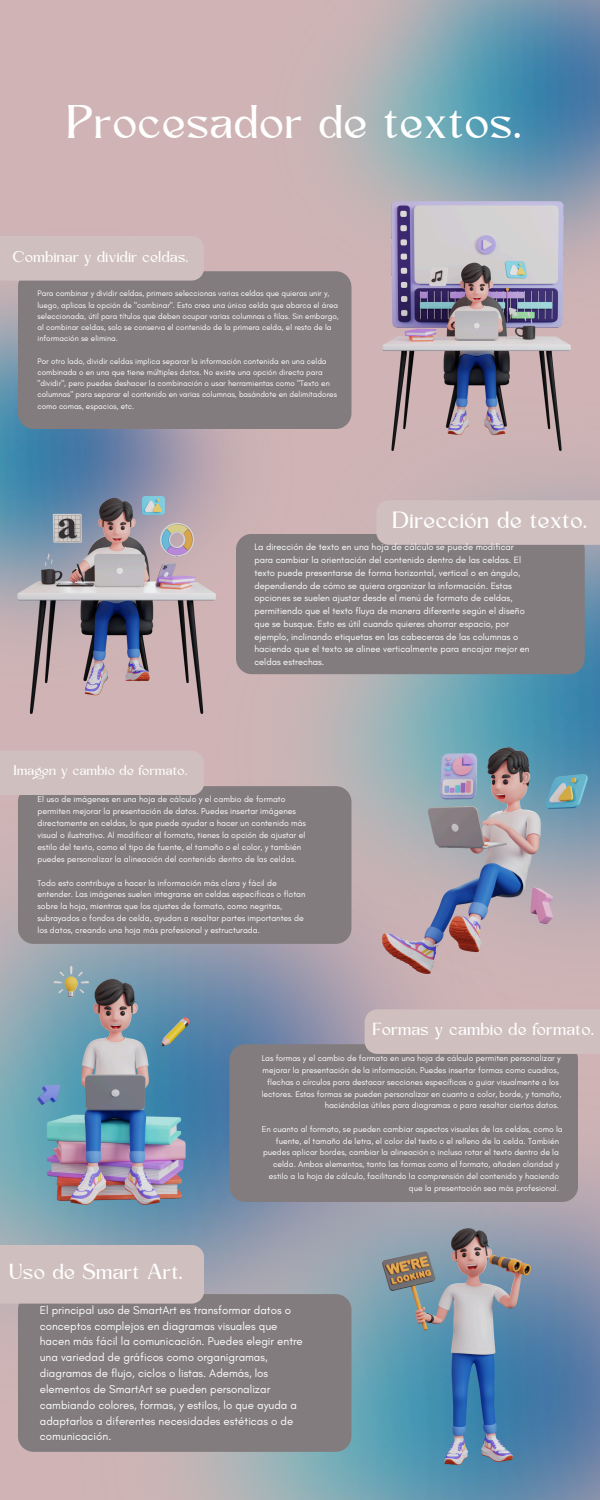
<style>
.page{position:relative;width:600px;height:1500px;background:#d0b4b5}
.page>*{position:absolute;margin:0;border:0;box-sizing:border-box;transform-origin:0 0}
.t1{font:44px "Kingred Serif";color:#fff}
.t2{font:22px "Kingred Serif";color:#fff}
.t3{font:20.3px "Kingred Serif";color:#fff}
.t4{font:16.3px "Kingred Serif";color:#fff}
.t5{font:14.5px "Kingred Serif";color:#fff}
.t6{font:12.9px "Kingred Serif";color:#fff}
.t7{font:11.5px/15.8px "Glacial Indifference";color:#fff}
.t8{font:9.4px/12.8px "Glacial Indifference";color:#fff}
.t9{font:8.7px/12px "Glacial Indifference";color:#fff}
.t10{font:8.5px/11.7px "Glacial Indifference";color:#fff;text-align:right}
.t11{font:8.1px/11.2px "Glacial Indifference";color:#fff}
</style>
<div class="page">
<img style="left:325px;top:0;width:275px;height:326px">
<img style="left:0;top:281px;width:215px;height:351px">
<img style="left:0;top:796px;width:365px;height:646px">
<img style="left:79px;top:1069px;width:521px;height:431px">
<img style="left:215px;top:398px;width:385px;height:612px">
<img style="left:38px;top:966px;width:151px;height:238px">
<div style="left:18px;top:271px;width:333px;height:158px;background:#827c7e;border-radius:16px"></div>
<div style="left:0;top:236px;width:204px;height:45px;background:#d0bfbf"></div>
<img style="left:383px;top:747px;width:205px;height:227px">
<img style="left:383px;top:1228px;width:148px;height:236px">
<div style="left:236px;top:534px;width:349px;height:140px;background:#827c7e;border-radius:16px"></div>
<div style="left:376px;top:500px;width:224px;height:45px;background:#d0bfbf"></div>
<img style="left:383px;top:201px;width:187px;height:249px">
<div style="left:18px;top:786px;width:333px;height:158px;background:#827c7e;border-radius:16px"></div>
<div style="left:0;top:751px;width:204px;height:44px;background:#d0bfbf"></div>
<div style="left:229px;top:1044px;width:349px;height:158px;background:#827c7e;border-radius:16px"></div>
<div style="left:365px;top:1009px;width:235px;height:45px;background:#d0bfbf"></div>
<img style="left:18px;top:497px;width:197px;height:216px">
<div style="left:18px;top:1294px;width:333px;height:158px;background:#827c7e;border-radius:16px"></div>
<div style="left:0;top:1245px;width:204px;height:59px;background:#d0bfbf"></div>
<h6 class="t1" style="left:68px;top:105px;width:457px">Procesador de textos.</h6>
<h2 class="t5" style="left:13px;top:251px;width:177px">Combinar y dividir celdas.</h2>
<p class="t11" style="left:38px;top:288px;width:303px">Para combinar y dividir celdas, primero seleccionas varias celdas que quieras unir y, luego, aplicas la opción de "combinar". Esto crea una única celda que abarca el área seleccionada, útil para títulos que deben ocupar varias columnas o filas. Sin embargo, al combinar celdas, solo se conserva el contenido de la primera celda, el resto de la información se elimina.</p>
<p class="t11" style="left:38px;top:355px;width:301px">Por otro lado, dividir celdas implica separar la información contenida en una celda combinada o en una que tiene múltiples datos. No existe una opción directa para "dividir", pero puedes deshacer la combinación o usar herramientas como "Texto en columnas" para separar el contenido en varias columnas, basándote en delimitadores como comas, espacios, etc.</p>
<h5 class="t2" style="left:393px;top:511px;width:196px">Dirección de texto.</h5>
<p class="t6" style="left:14px;top:766px;width:175px">Imagen y cambio de formato.</p>
<p class="t8" style="left:254px;top:541px;width:277px">La dirección de texto en una hoja de cálculo se puede modificar para cambiar la orientación del contenido dentro de las celdas. El texto puede presentarse de forma horizontal, vertical o en ángulo, dependiendo de cómo se quiera organizar la información. Estas opciones se suelen ajustar desde el menú de formato de celdas, permitiendo que el texto fluya de manera diferente según el diseño que se busque. Esto es útil cuando quieres ahorrar espacio, por ejemplo, inclinando etiquetas en las cabeceras de las columnas o haciendo que el texto se alinee verticalmente para encajar mejor en celdas estrechas.</p>
<p class="t9" style="left:38px;top:793px;width:270px">El uso de imágenes en una hoja de cálculo y el cambio de formato permiten mejorar la presentación de datos. Puedes insertar imágenes directamente en celdas, lo que puede ayudar a hacer un contenido más visual o ilustrativo. Al modificar el formato, tienes la opción de ajustar el estilo del texto, como el tipo de fuente, el tamaño o el color, y también puedes personalizar la alineación del contenido dentro de las celdas.</p>
<p class="t9" style="left:38px;top:876px;width:270px">Todo esto contribuye a hacer la información más clara y fácil de entender. Las imágenes suelen integrarse en celdas específicas o flotan sobre la hoja, mientras que los ajustes de formato, como negritas, subrayados o fondos de celda, ayudan a resaltar partes importantes de los datos, creando una hoja más profesional y estructurada.</p>
<p class="t4" style="left:373px;top:1023px;width:223px">Formas y cambio de formato.</p>
<p class="t3" style="left:10px;top:1264px;width:175px">Uso de Smart Art.</p>
<h2 class="t10" style="left:262px;top:1053px;width:301px">Las formas y el cambio de formato en una hoja de cálculo permiten personalizar y mejorar la presentación de la información. Puedes insertar formas como cuadros, flechas o círculos para destacar secciones específicas o guiar visualmente a los lectores. Estas formas se pueden personalizar en cuanto a color, borde, y tamaño, haciéndolas útiles para diagramas o para resaltar ciertos datos.</h2>
<h3 class="t10" style="left:262px;top:1123px;width:303px">En cuanto al formato, se pueden cambiar aspectos visuales de las celdas, como la</h3>
<h3 class="t10" style="left:276px;top:1135px;width:285px">fuente, el tamaño de letra, el color del texto o el relleno de la celda. También</h3>
<h3 class="t10" style="left:263px;top:1147px;width:297px">puedes aplicar bordes, cambiar la alineación o incluso rotar el texto dentro de la</h3>
<h3 class="t10" style="left:273px;top:1158px;width:287px">celda. Ambos elementos, tanto las formas como el formato, añaden claridad y</h3>
<h3 class="t10" style="left:269px;top:1170px;width:292px">estilo a la hoja de cálculo, facilitando la comprensión del contenido y haciendo</h3>
<h3 class="t10" style="left:409px;top:1182px;width:152px">que la presentación sea más profesional.</h3>
<p class="t7" style="left:40px;top:1302px;width:265px">El principal uso de SmartArt es transformar datos o conceptos complejos en diagramas visuales que hacen más fácil la comunicación. Puedes elegir entre una variedad de gráficos como organigramas, diagramas de flujo, ciclos o listas. Además, los elementos de SmartArt se pueden personalizar cambiando colores, formas, y estilos, lo que ayuda a adaptarlos a diferentes necesidades estéticas o de comunicación.</p>
</div>
